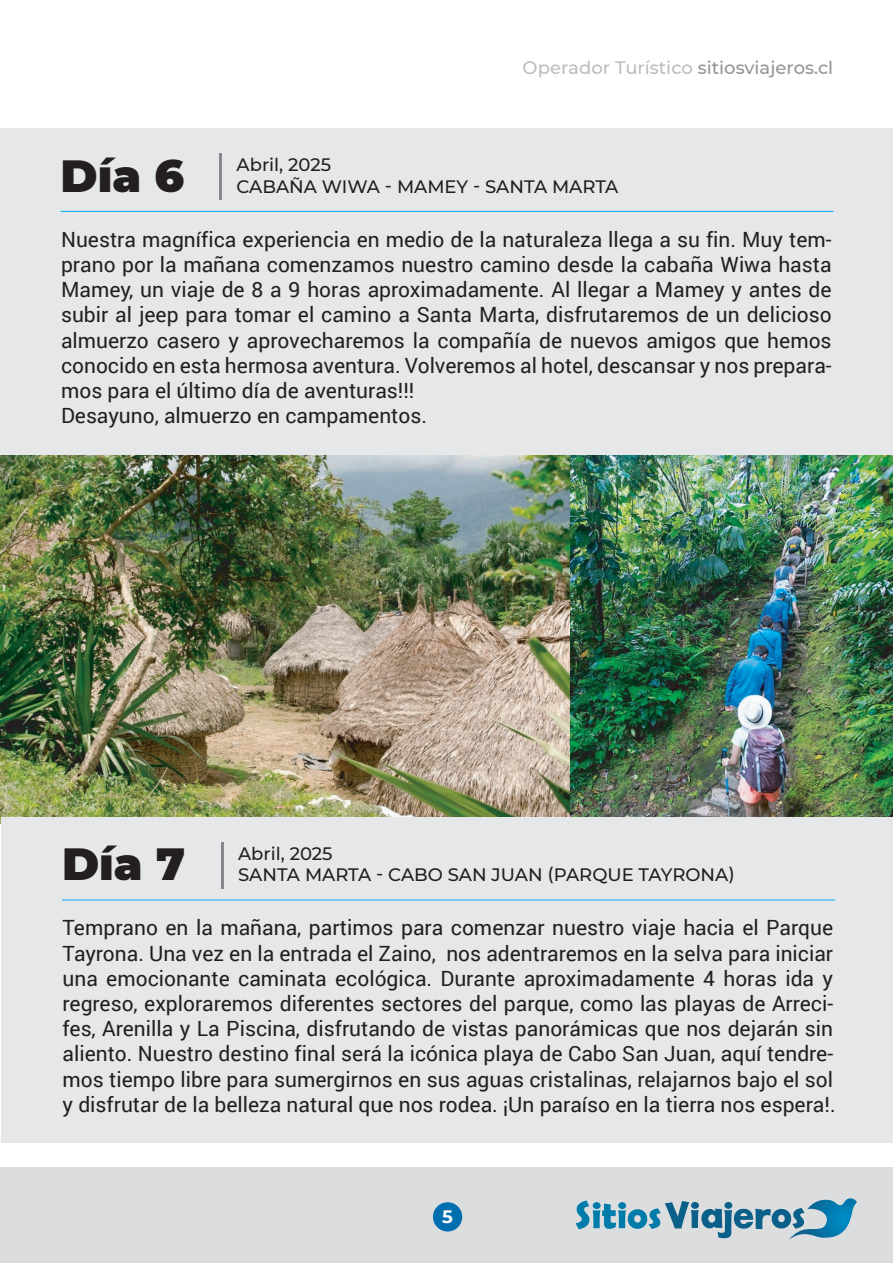
<style>
.page{position:relative;width:893px;height:1263px;background:#fff}
.page>*{position:absolute;margin:0;border:0;box-sizing:border-box;transform-origin:0 0}
.t1{font:900 45px "Montserrat";color:#231f20}
.t2{font:21px/25.2px "Roboto";color:#231f20}
.t3{font:500 18px/21.6px "Montserrat";color:#231f20}
.t4{font:500 18px "Montserrat";color:#bcbdc0}
.t5{font:700 18px "Montserrat";color:#fff}
.s1{color:#939598}
</style>
<div class="page">
<img style="left:569px;top:455px;width:324px;height:362px">
<img style="left:0;top:455px;width:569px;height:369px">
<div style="left:0;top:129px;width:893px;height:326px;background:#e6e7e9"></div>
<hr style="left:219px;top:153px;width:3px;height:47px;background:#86888b">
<hr style="left:61px;top:211px;width:773px;height:1px;background:#00aeef">
<div style="left:2px;top:817px;width:891px;height:326px;background:#e6e7e9"></div>
<hr style="left:221px;top:842px;width:2px;height:47px;background:#86888b">
<hr style="left:62px;top:899px;width:773px;height:1px;background:#00aeef">
<div style="left:0;top:1167px;width:893px;height:96px;background:#dcdddf"></div>
<div style="left:433px;top:1202px;width:29px;height:29px;background:#006fb0;border-radius:50%"></div>
<svg style="left:576px;top:1198px;width:281px;height:41px"></svg>
<p class="t4" style="left:523px;top:55px;width:312px">Operador Turístico <span class="s1">sitiosviajeros.cl</span></p>
<h1 class="t1" style="left:61px;top:142px;width:125px">Día 6</h1>
<p class="t3" style="left:237px;top:153px;width:383px">Abril, 2025<br>CABAÑA WIWA - MAMEY - SANTA MARTA</p>
<p class="t2" style="left:61px;top:226px;width:772px">Nuestra magnífica experiencia en medio de la naturaleza llega a su fin. Muy tem&shy;prano por la mañana comenzamos nuestro camino desde la cabaña Wiwa hasta Mamey, un viaje de 8 a 9 horas aproximadamente. Al llegar a Mamey y antes de subir al jeep para tomar el camino a Santa Marta, disfrutaremos de un delicioso almuerzo casero y aprovecharemos la compañía de nuevos amigos que hemos conocido en esta hermosa aventura. Volveremos al hotel, descansar y nos prepara&shy;mos para el último día de aventuras!!!<br>Desayuno, almuerzo en campamentos.</p>
<h1 class="t1" style="left:62px;top:831px;width:125px">Día 7</h1>
<p class="t3" style="left:238px;top:842px;width:498px">Abril, 2025<br>SANTA MARTA - CABO SAN JUAN (PARQUE TAYRONA)</p>
<p class="t2" style="left:63px;top:914px;width:775px">Temprano en la mañana, partimos para comenzar nuestro viaje hacia el Parque Tayrona. Una vez en la entrada el Zaino, nos adentraremos en la selva para iniciar una emocionante caminata ecológica. Durante aproximadamente 4 horas ida y regreso, exploraremos diferentes sectores del parque, como las playas de Arreci&shy;fes, Arenilla y La Piscina, disfrutando de vistas panorámicas que nos dejarán sin aliento. Nuestro destino final será la icónica playa de Cabo San Juan, aquí tendre&shy;mos tiempo libre para sumergirnos en sus aguas cristalinas, relajarnos bajo el sol y disfrutar de la belleza natural que nos rodea. ¡Un paraíso en la tierra nos espera!.</p>
<p class="t5" style="left:442px;top:1203px;width:12px">5</p>
</div>
